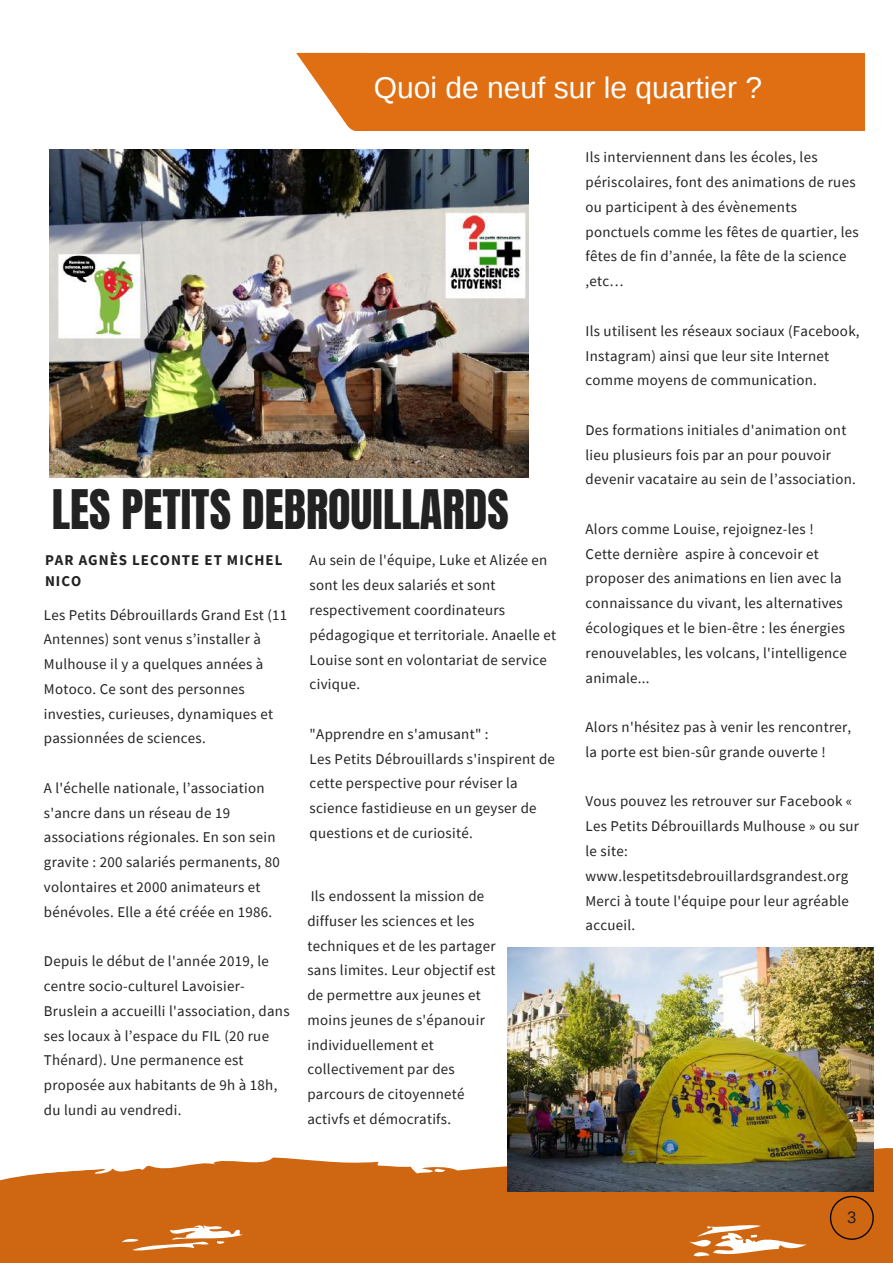
<style>
.page{position:relative;width:893px;height:1263px;background:#fff}
.page>*{position:absolute;margin:0;border:0;box-sizing:border-box;transform-origin:0 0}
.t1{font:46.35px "Anton";color:#222}
.t2{font:30px "Liberation Sans";color:#fff}
.t3{font:16.5px "Arimo";color:#222}
.t4{font:14.85px/24.8px "Source Sans Pro";letter-spacing:.02em;color:#222}
.t5{font:700 14.85px/21.5px "Source Sans Pro";letter-spacing:.07em;color:#222}
</style>
<div class="page">
<svg style="left:0;top:1113px;width:893px;height:150px;fill:#cf6612"></svg>
<div style="left:366px;top:53px;width:469px;height:78px;background:#e06f14"></div>
<div style="left:834px;top:53px;width:31px;height:78px;background:#e06f14"></div>
<svg style="left:296px;top:53px;width:70px;height:78px"></svg>
<svg style="left:830px;top:1196px;width:44px;height:44px"></svg>
<img style="left:50px;top:150px;width:478px;height:327px">
<img style="left:508px;top:947px;width:366px;height:244px">
<h2 class="t2" style="left:374px;top:71px;width:390px">Quoi de neuf sur le quartier ?</h2>
<h1 class="t1" style="left:52px;top:477px;width:458px">LES PETITS DEBROUILLARDS</h1>
<p class="t5" style="left:45px;top:548px;width:239px">PAR AGNÈS LECONTE ET MICHEL<br>NICO</p>
<p class="t4" style="left:310px;top:548px;width:248px">Au sein de l'équipe, Luke et Alizée en sont les deux salariés et sont respectivement coordinateurs pédagogique et territoriale. Anaelle et<br>Louise sont en volontariat de service civique.</p>
<p class="t4" style="left:310px;top:721px;width:247px">"Apprendre en s'amusant" :<br>Les Petits Débrouillards s'inspirent de cette perspective pour réviser la science fastidieuse en un geyser de questions et de curiosité.</p>
<p class="t4" style="left:44px;top:602px;width:245px">Les Petits Débrouillards Grand Est (11<br>Antennes) sont venus s’installer à Mulhouse il y a quelques années à Motoco. Ce sont des personnes investies, curieuses, dynamiques et passionnées de sciences.</p>
<p class="t4" style="left:44px;top:775px;width:238px">A l'échelle nationale, l’association s'ancre dans un réseau de 19 associations régionales. En son sein gravite : 200 salariés permanents, 80 volontaires et 2000 animateurs et bénévoles. Elle a été créée en 1986.</p>
<p class="t4" style="left:44px;top:949px;width:247px">Depuis le début de l'année 2019, le centre socio-culturel Lavoisier-Bruslein a accueilli l'association, dans ses locaux à l’espace du FIL (20 rue Thénard). Une permanence est proposée aux habitants de 9h à 18h, du lundi au vendredi.</p>
<p class="t4" style="left:307px;top:883px;width:190px">Ils endossent la mission de diffuser les sciences et les techniques et de les partager sans limites. Leur objectif est de permettre aux jeunes et moins jeunes de s'épanouir individuellement et collectivement par des parcours de citoyenneté activfs et démocratifs.</p>
<p class="t4" style="left:585px;top:145px;width:275px">Ils interviennent dans les écoles, les périscolaires, font des animations de rues ou participent à des évènements ponctuels comme les fêtes de quartier, les fêtes de fin d’année, la fête de la science ,etc…</p>
<p class="t4" style="left:585px;top:318px;width:276px">Ils utilisent les réseaux sociaux (Facebook,<br>Instagram) ainsi que leur site Internet comme moyens de communication.</p>
<p class="t4" style="left:585px;top:417px;width:272px">Des formations initiales d'animation ont lieu plusieurs fois par an pour pouvoir devenir vacataire au sein de l’association.</p>
<p class="t4" style="left:585px;top:516px;width:263px">Alors comme Louise, rejoignez-les !<br>Cette dernière aspire à concevoir et proposer des animations en lien avec la connaissance du vivant, les alternatives écologiques et le bien-être : les énergies renouvelables, les volcans, l'intelligence animale...</p>
<p class="t4" style="left:585px;top:714px;width:267px">Alors n'hésitez pas à venir les rencontrer, la porte est bien-sûr grande ouverte !</p>
<p class="t4" style="left:585px;top:789px;width:275px">Vous pouvez les retrouver sur Facebook «<br>Les Petits Débrouillards Mulhouse » ou sur le site: www.lespetitsdebrouillardsgrandest.org<br>Merci à toute l'équipe pour leur agréable accueil.</p>
<p class="t3" style="left:847px;top:1208px;width:11px">3</p>
</div>
